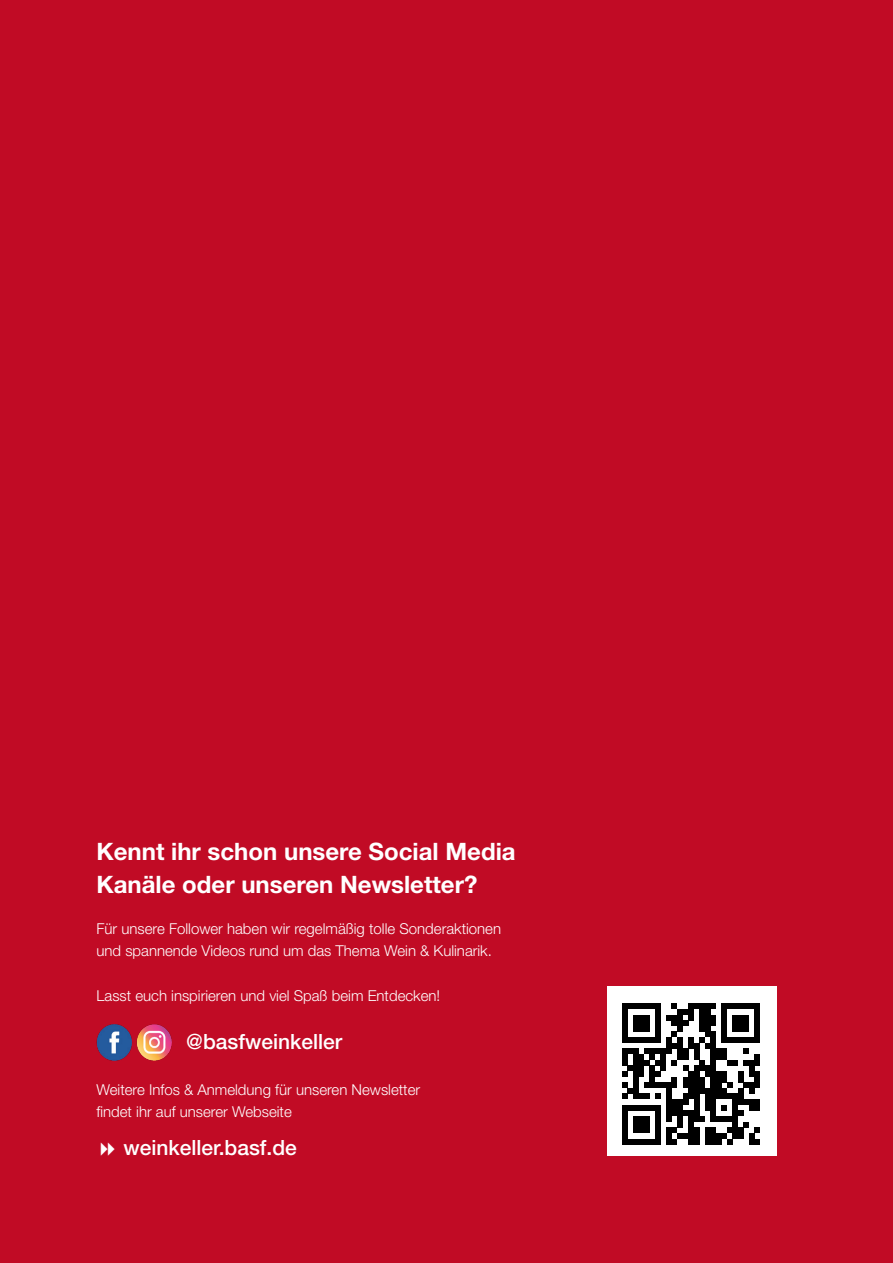
<style>
.page{position:relative;width:893px;height:1263px;background:#c10b25}
.page>*{position:absolute;margin:0;border:0;box-sizing:border-box;transform-origin:0 0}
.t1{font:700 24px/33px "Helvetica Neue LT Std";color:#fff}
.t2{font:500 21px "Helvetica Neue LT Std";color:#fff}
.t3{font:300 15px/22.5px "Helvetica Neue LT Std";color:#fff}
</style>
<div class="page">
<img style="left:97px;top:1024px;width:75px;height:36px">
<div style="left:607px;top:986px;width:169px;height:170px;background:#fff"></div>
<svg style="left:622px;top:1003px;width:138px;height:141px"></svg>
<h1 class="t1" style="left:97px;top:835px;width:421px">Kennt ihr schon unsere Social Media<br>Kanäle oder unseren Newsletter?</h1>
<p class="t3" style="left:97px;top:917px;width:406px">Für unsere Follower haben wir regelmäßig tolle Sonderaktionen und spannende Videos rund um das Thema Wein &amp; Kulinarik.</p>
<p class="t3" style="left:97px;top:984px;width:345px">Lasst euch inspirieren und viel Spaß beim Entdecken!</p>
<h2 class="t2" style="left:186px;top:1029px;width:158px">@basfweinkeller</h2>
<p class="t3" style="left:97px;top:1078px;width:325px">Weitere Infos &amp; Anmeldung für unseren Newsletter findet ihr auf unserer Webseite</p>
<h2 class="t2" style="left:123px;top:1135px;width:175px">weinkeller.basf.de</h2>
</div>
